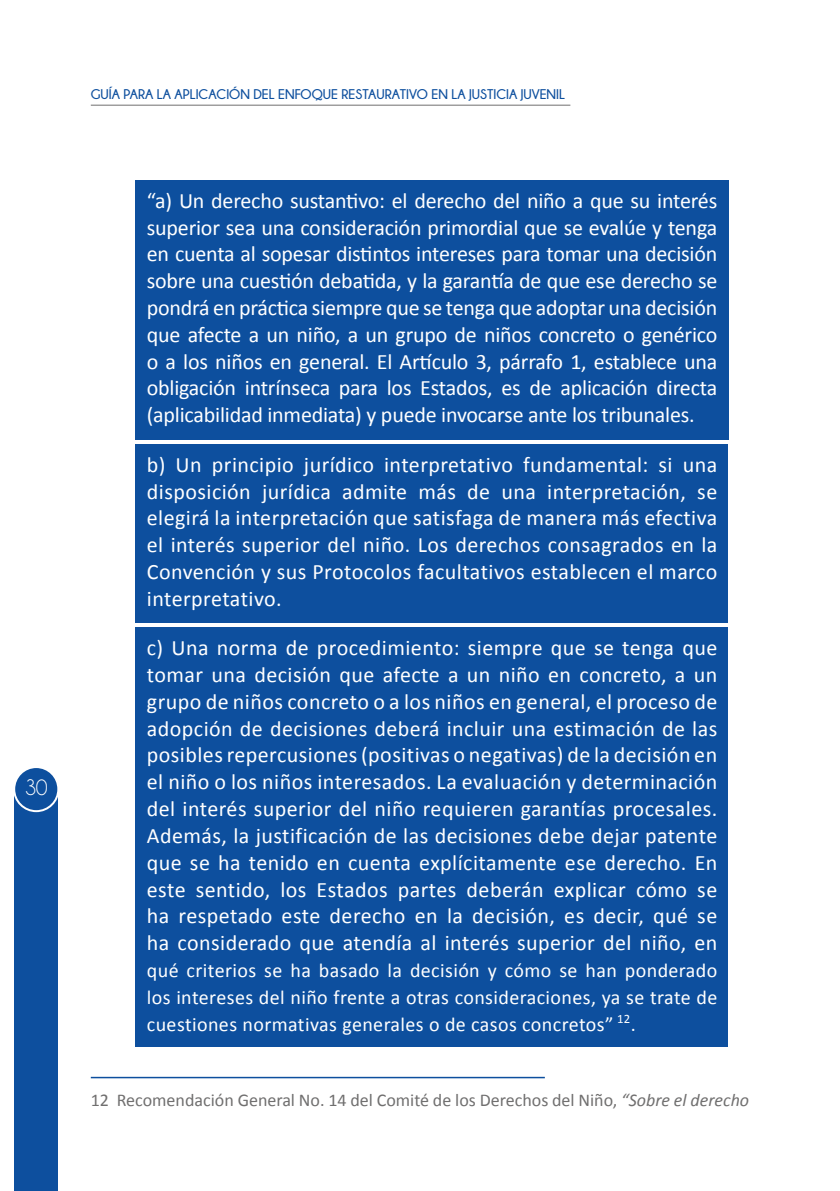
<style>
.page{position:relative;width:840px;height:1191px;background:#fff}
.page>*{position:absolute;margin:0;border:0;box-sizing:border-box;transform-origin:0 0}
.t1{font:22.6px "Champagne&Limousines";color:#fff}
.t2{font:22px/26.8px "Calibri";letter-spacing:.01em;color:#fff;text-align:justify}
.t3{font:20px/26.8px "Calibri";letter-spacing:.02em;color:#fff;text-align:justify}
.t4{font:18px "Calibri";color:#706f6f}
.t5{font:700 14px "Champagne&Limousines";color:#0d4f9e}
.s1{font-style:italic}
</style>
<div class="page">
<div style="left:14px;top:789px;width:44px;height:402px;background:#0d4f9e"></div>
<div style="left:14px;top:767px;width:44px;height:44px;background:#0d4f9e;border-radius:50%"></div>
<div style="left:13px;top:766px;width:46px;height:46px;border:2px solid #fff;border-radius:50%"></div>
<hr style="left:91px;top:105px;width:479px;height:1px;background:#706f6f">
<div style="left:135px;top:180px;width:593px;height:259px;background:#0d4f9e"></div>
<div style="left:135px;top:444px;width:593px;height:178px;background:#0d4f9e"></div>
<div style="left:135px;top:627px;width:593px;height:420px;background:#0d4f9e"></div>
<hr style="left:91px;top:1076px;width:453px;height:2px;background:#0d4f9e">
<p class="t1" style="left:25px;top:776px;width:24px">30</p>
<p class="t5" style="left:91px;top:87px;width:475px">GUÍA PARA LA APLICACIÓN DEL ENFOQUE RESTAURATIVO EN LA JUSTICIA JUVENIL</p>
<p class="t2" style="left:147px;top:187px;width:571px">“a) Un derecho sustantivo: el derecho del niño a que su interés superior sea una consideración primordial que se evalúe y tenga en cuenta al sopesar distintos intereses para tomar una decisión sobre una cuestión debatida, y la garantía de que ese derecho se pondrá en práctica siempre que se tenga que adoptar una decisión que afecte a un niño, a un grupo de niños concreto o genérico o a los niños en general. El Artículo 3, párrafo 1, establece una obligación intrínseca para los Estados, es de aplicación directa (aplicabilidad inmediata) y puede invocarse ante los tribunales.</p>
<p class="t2" style="left:147px;top:451px;width:571px">b) Un principio jurídico interpretativo fundamental: si una disposición jurídica admite más de una interpretación, se elegirá la interpretación que satisfaga de manera más efectiva el interés superior del niño. Los derechos consagrados en la Convención y sus Protocolos facultativos establecen el marco interpretativo.</p>
<p class="t2" style="left:147px;top:634px;width:571px">c) Una norma de procedimiento: siempre que se tenga que tomar una decisión que afecte a un niño en concreto, a un grupo de niños concreto o a los niños en general, el proceso de adopción de decisiones deberá incluir una estimación de las posibles repercusiones (positivas o negativas) de la decisión en el niño o los niños interesados. La evaluación y determinación del interés superior del niño requieren garantías procesales.<br>Además, la justificación de las decisiones debe dejar patente que se ha tenido en cuenta explícitamente ese derecho. En este sentido, los Estados partes deberán explicar cómo se ha respetado este derecho en la decisión, es decir, qué se ha considerado que atendía al interés superior del niño, en</p>
<p class="t3" style="left:147px;top:957px;width:571px">qué criterios se ha basado la decisión y cómo se han ponderado los intereses del niño frente a otras consideraciones, ya se trate de cuestiones normativas generales o de casos concretos” <sup>12</sup>.</p>
<p class="t4" style="left:91px;top:1088px;width:659px">12 Recomendación General No. 14 del Comité de los Derechos del Niño, <span class="s1">“Sobre el derecho</span></p>
</div>
